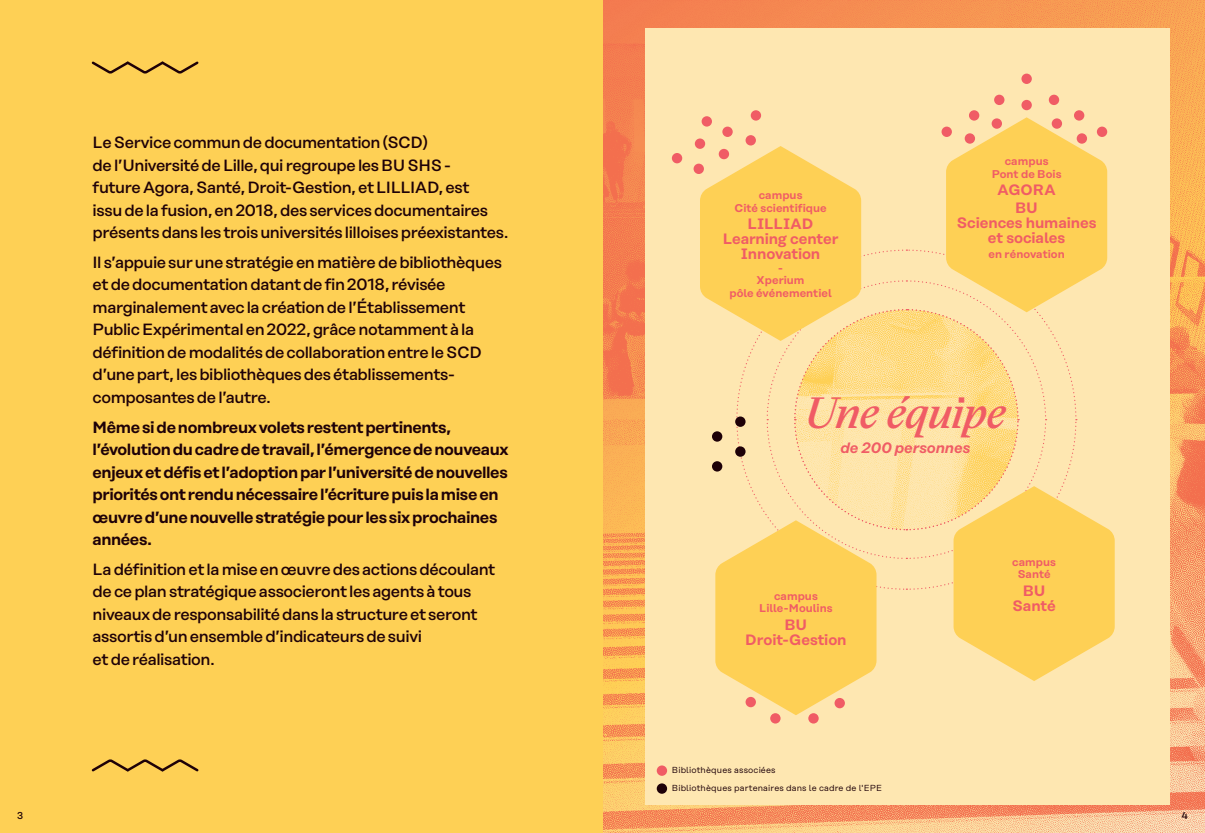
<style>
.page{position:relative;width:1205px;height:833px;background:#fff}
.page>*{position:absolute;margin:0;border:0;box-sizing:border-box;transform-origin:0 0}
.t1{font:italic 500 42.5px "Eliza";letter-spacing:-.01em;color:#f05c65}
.t2{font:500 16.25px/22.5px "Rational Display";letter-spacing:-.025em;color:#1e0108}
.t3{font:600 16.25px/22.5px "Rational Display";letter-spacing:-.025em;color:#1e0108}
.t4{font:600 15px/15px "Rational Text";letter-spacing:-.01em;color:#f05c65;text-align:center}
.t5{font:italic 600 15px "Rational Display";letter-spacing:-.01em;color:#f05c65}
.t6{font:600 11.25px/12.5px "Rational Text";letter-spacing:.005em;color:#f05c65;text-align:center}
.t7{font:500 10px "Rational Display";color:#1e0108}
.t8{font:8.75px "Rational Text";letter-spacing:.015em;color:#1e0108}
</style>
<div class="page">
<img style="left:602px;top:0;width:603px;height:833px">
<div style="left:645px;top:28px;width:524px;height:776px;background:#fee7b1"></div>
<div style="left:0;top:0;width:602px;height:833px;background:#fed055"></div>
<svg style="left:91px;top:61px;width:108px;height:13px"></svg>
<svg style="left:91px;top:759px;width:108px;height:13px"></svg>
<div style="left:657px;top:783px;width:10px;height:10px;background:#1e0108;border-radius:50%"></div>
<div style="left:657px;top:765px;width:10px;height:11px;background:#f05c65;border-radius:50%"></div>
<svg style="left:700px;top:117px;width:414px;height:598px"></svg>
<div style="left:770px;top:713px;width:10px;height:10px;background:#f05c65;border-radius:50%"></div>
<div style="left:808px;top:713px;width:11px;height:10px;background:#f05c65;border-radius:50%"></div>
<div style="left:745px;top:697px;width:11px;height:10px;background:#f05c65;border-radius:50%"></div>
<div style="left:834px;top:698px;width:11px;height:10px;background:#f05c65;border-radius:50%"></div>
<div style="left:735px;top:416px;width:10px;height:11px;background:#1e0108;border-radius:50%"></div>
<div style="left:735px;top:446px;width:10px;height:11px;background:#1e0108;border-radius:50%"></div>
<div style="left:712px;top:431px;width:10px;height:11px;background:#1e0108;border-radius:50%"></div>
<div style="left:712px;top:461px;width:10px;height:10px;background:#1e0108;border-radius:50%"></div>
<div style="left:1021px;top:74px;width:11px;height:10px;background:#f05c65;border-radius:50%"></div>
<div style="left:969px;top:110px;width:10px;height:11px;background:#f05c65;border-radius:50%"></div>
<div style="left:941px;top:127px;width:11px;height:10px;background:#f05c65;border-radius:50%"></div>
<div style="left:1097px;top:127px;width:10px;height:10px;background:#f05c65;border-radius:50%"></div>
<div style="left:994px;top:95px;width:10px;height:10px;background:#f05c65;border-radius:50%"></div>
<div style="left:1049px;top:95px;width:10px;height:10px;background:#f05c65;border-radius:50%"></div>
<div style="left:964px;top:133px;width:11px;height:11px;background:#f05c65;border-radius:50%"></div>
<div style="left:1076px;top:133px;width:11px;height:11px;background:#f05c65;border-radius:50%"></div>
<div style="left:991px;top:118px;width:11px;height:11px;background:#f05c65;border-radius:50%"></div>
<div style="left:1051px;top:118px;width:11px;height:11px;background:#f05c65;border-radius:50%"></div>
<div style="left:1074px;top:110px;width:10px;height:11px;background:#f05c65;border-radius:50%"></div>
<div style="left:1021px;top:100px;width:11px;height:10px;background:#f05c65;border-radius:50%"></div>
<div style="left:693px;top:164px;width:11px;height:10px;background:#f05c65;border-radius:50%"></div>
<div style="left:751px;top:110px;width:10px;height:11px;background:#f05c65;border-radius:50%"></div>
<div style="left:695px;top:138px;width:10px;height:11px;background:#f05c65;border-radius:50%"></div>
<div style="left:701px;top:116px;width:11px;height:11px;background:#f05c65;border-radius:50%"></div>
<div style="left:745px;top:135px;width:11px;height:10px;background:#f05c65;border-radius:50%"></div>
<div style="left:672px;top:153px;width:10px;height:10px;background:#f05c65;border-radius:50%"></div>
<div style="left:722px;top:127px;width:11px;height:10px;background:#f05c65;border-radius:50%"></div>
<div style="left:719px;top:149px;width:10px;height:10px;background:#f05c65;border-radius:50%"></div>
<p class="t2" style="left:93px;top:131px;width:417px">Le Service commun de documentation (SCD)<br>de l’Université de Lille, qui regroupe les BU SHS -<br>future Agora, Santé, Droit-Gestion, et LILLIAD, est<br>issu de la fusion, en 2018, des services documentaires présents dans les trois universités lilloises préexistantes.</p>
<p class="t2" style="left:93px;top:251px;width:411px">Il s’appuie sur une stratégie en matière de bibliothèques et de documentation datant de fin 2018, révisée marginalement avec la création de l’Établissement Public Expérimental en 2022, grâce notamment à la définition de modalités de collaboration entre le SCD d’une part, les bibliothèques des établissements&shy;composantes de l’autre.</p>
<p class="t3" style="left:93px;top:415px;width:417px">Même si de nombreux volets restent pertinents, l’évolution du cadre de travail, l’émergence de nouveaux enjeux et défis et l’adoption par l’université de nouvelles priorités ont rendu nécessaire l’écriture puis la mise en œuvre d’une nouvelle stratégie pour les six prochaines années.</p>
<p class="t2" style="left:93px;top:557px;width:404px">La définition et la mise en œuvre des actions découlant de ce plan stratégique associeront les agents à tous niveaux de responsabilité dans la structure et seront assortis d’un ensemble d’indicateurs de suivi<br>et de réalisation.</p>
<p class="t6" style="left:734px;top:189px;width:94px">campus<br>Cité scientifique</p>
<p class="t4" style="left:723px;top:216px;width:117px">LILLIAD<br>Learning center<br>Innovation</p>
<p class="t6" style="left:729px;top:261px;width:104px">-<br>Xperium<br>pôle événementiel</p>
<p class="t6" style="left:992px;top:155px;width:71px">campus<br>Pont de Bois</p>
<p class="t4" style="left:997px;top:181px;width:60px;line-height:17.5px">AGORA<br>BU</p>
<p class="t4" style="left:957px;top:215px;width:141px">Sciences humaines et sociales</p>
<p class="t6" style="left:988px;top:247px;width:78px">en rénovation</p>
<h1 class="t1" style="left:805px;top:386px;width:202px">Une équipe</h1>
<p class="t5" style="left:840px;top:439px;width:131px">de 200 personnes</p>
<p class="t6" style="left:759px;top:589px;width:75px">campus<br>Lille-Moulins</p>
<p class="t4" style="left:745px;top:617px;width:103px">BU<br>Droit-Gestion</p>
<p class="t8" style="left:672px;top:765px;width:105px">Bibliothèques associées</p>
<p class="t8" style="left:672px;top:783px;width:212px">Bibliothèques partenaires dans le cadre de l'EPE</p>
<p class="t6" style="left:1012px;top:555px;width:45px">campus<br>Santé</p>
<p class="t4" style="left:1012px;top:583px;width:45px">BU<br>Santé</p>
<p class="t7" style="left:17px;top:809px;width:8px">3</p>
<p class="t7" style="left:1181px;top:809px;width:8px">4</p>
</div>
